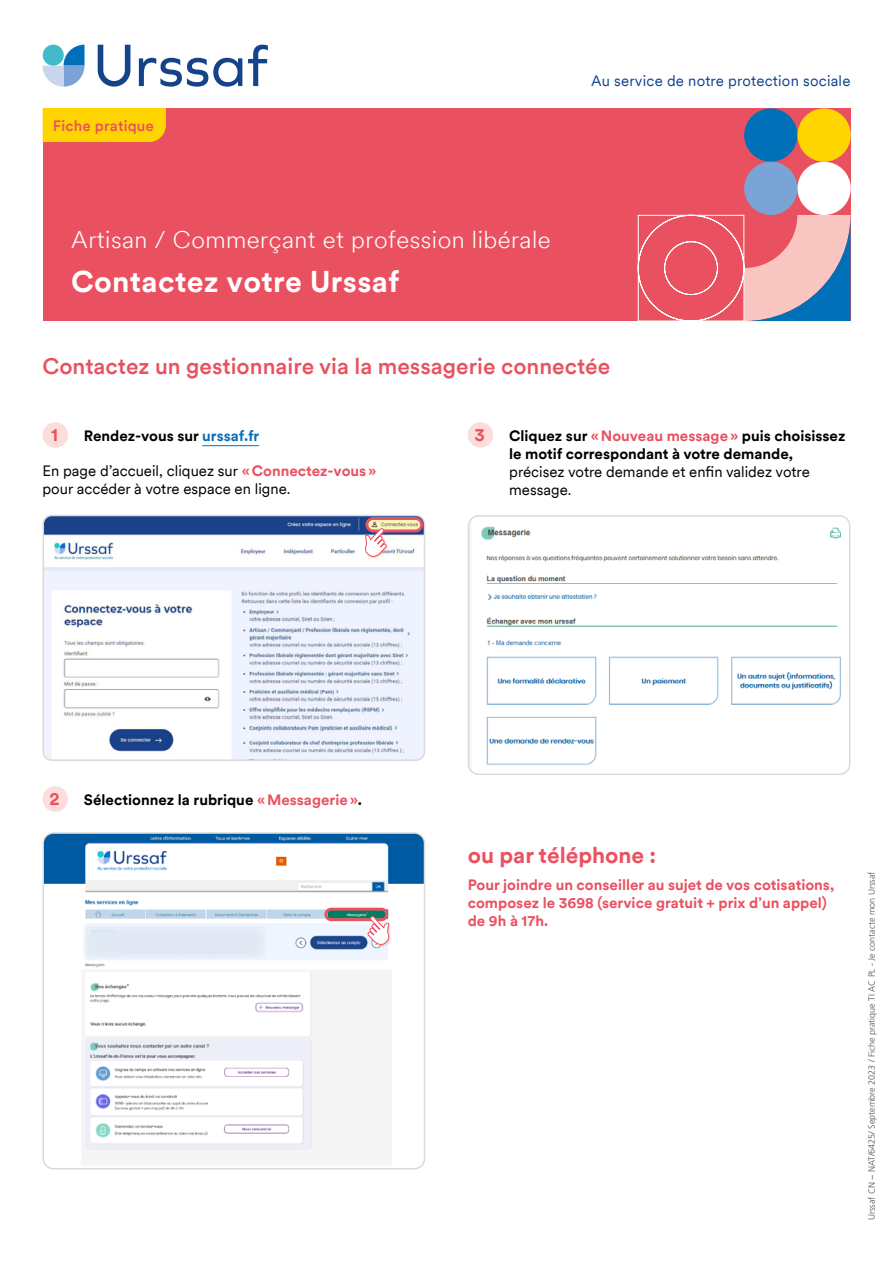
<style>
.page{position:relative;width:893px;height:1263px;background:#fff}
.page>*{position:absolute;margin:0;border:0;box-sizing:border-box;transform-origin:0 0}
.t1{font:700 30px "Circular";letter-spacing:.01em;color:#fff}
.t2{font:300 24px "Circular";letter-spacing:.02em;color:#fff}
.t3{font:500 22.5px "Circular";color:#ea5160}
.t4{font:700 22.5px "Circular";color:#ea5160}
.t5{font:700 18px "Circular";color:#ea5160}
.t6{font:700 15px/18px "Circular";color:#000}
.t7{font:15px/18px "Circular";color:#000}
.t8{font:700 15px/18px "Circular";color:#ea5160}
.t9{font:15px "Circular";letter-spacing:.015em;color:#154389}
.t10{font:500 15px "Circular";letter-spacing:.01em;color:#ea5160}
.t11{font:300 9px "Frutiger LT Std";color:#4c565c}
.s1{color:#0870b8}
.s2{font-weight:700;color:#ea5160}
.s3{color:#ea5160}
</style>
<div class="page">
<svg style="left:98px;top:45px;width:32px;height:42px"></svg>
<svg style="left:139px;top:58px;width:103px;height:29px"></svg>
<svg style="left:248px;top:45px;width:20px;height:41px"></svg>
<svg style="left:43px;top:45px;width:42px;height:42px"></svg>
<div style="left:43px;top:45px;width:21px;height:21px;background:#41bbc9;border-radius:50%"></div>
<hr style="left:202px;top:445px;width:57px;height:1px;background:#0870b8">
<div style="left:43px;top:422px;width:25px;height:26px;background:#fbdeda;border-radius:50%"></div>
<div style="left:43px;top:786px;width:25px;height:26px;background:#fbdeda;border-radius:50%"></div>
<div style="left:468px;top:422px;width:25px;height:26px;background:#fbdeda;border-radius:50%"></div>
<img style="left:468px;top:517px;width:382px;height:256px">
<div style="left:468px;top:515px;width:382px;height:260px;border:2px solid #dadada;border-radius:10px"></div>
<img style="left:45px;top:835px;width:379px;height:334px">
<div style="left:42px;top:832px;width:383px;height:337px;border:2px solid #dadada;border-radius:10px"></div>
<div style="left:43px;top:108px;width:807px;height:213px;background:#ea5160"></div>
<div style="left:744px;top:108px;width:53px;height:54px;background:#0070b8;border-radius:50%"></div>
<div style="left:744px;top:162px;width:53px;height:53px;background:#7aa3d6;border-radius:50%"></div>
<div style="left:797px;top:108px;width:54px;height:54px;background:#ffd500;border-radius:50%"></div>
<div style="left:797px;top:162px;width:54px;height:53px;background:#fff;border-radius:50%"></div>
<svg style="left:638px;top:215px;width:212px;height:106px"></svg>
<div style="left:43px;top:108px;width:123px;height:34px;background:#ffd500"></div>
<div style="left:324px;top:908px;width:64px;height:13px;border:3px solid #ea5160;border-radius:5px"></div>
<div style="left:368px;top:916px;width:23px;height:30px;background:#ee7658;opacity:.3"></div>
<svg style="left:367px;top:916px;width:23px;height:31px"></svg>
<img style="left:43px;top:515px;width:381px;height:245px">
<div style="left:43px;top:515px;width:382px;height:246px;border:2px solid #dadada;border-radius:9px"></div>
<div style="left:365px;top:517px;width:58px;height:15px;border:3px solid #ea5160;border-radius:6px"></div>
<div style="left:365px;top:528px;width:24px;height:30px;background:#ee7658;opacity:.3"></div>
<svg style="left:365px;top:528px;width:22px;height:31px"></svg>
<div style="left:83px;top:925px;width:182px;height:34px;background:#e1e9f5"></div>
<div style="left:226px;top:852px;width:48px;height:18px;background:#fff"></div>
<p class="t10" style="left:53px;top:115px;width:103px">Fiche pratique</p>
<h2 class="t2" style="left:71px;top:223px;width:481px">Artisan / Commerçant et profession libérale</h2>
<h1 class="t1" style="left:71px;top:261px;width:330px">Contactez votre Urssaf</h1>
<p class="t9" style="left:591px;top:71px;width:261px">Au service de notre protection sociale</p>
<h3 class="t3" style="left:43px;top:351px;width:569px">Contactez un gestionnaire via la messagerie connectée</h3>
<p class="t5" style="left:51px;top:423px;width:8px">1</p>
<p class="t6" style="left:84px;top:426px;width:177px">Rendez-vous sur <span class="s1">urssaf.fr</span></p>
<p class="t7" style="left:43px;top:461px;width:335px">En page d’accueil, cliquez sur <span class="s2">«Connectez-vous» </span>pour accéder à votre espace en ligne.</p>
<p class="t5" style="left:475px;top:423px;width:12px">3</p>
<p class="t6" style="left:509px;top:426px;width:338px">Cliquez sur <span class="s3">«Nouveau message»</span> puis choisissez le motif correspondant à votre demande,</p>
<p class="t7" style="left:509px;top:462px;width:302px">précisez votre demande et enfin validez votre message.</p>
<p class="t5" style="left:49px;top:787px;width:12px">2</p>
<p class="t6" style="left:84px;top:790px;width:280px">Sélectionnez la rubrique <span class="s3">«Messagerie»</span>.</p>
<h3 class="t4" style="left:468px;top:840px;width:190px">ou par téléphone :</h3>
<p class="t8" style="left:468px;top:875px;width:368px">Pour joindre un conseiller au sujet de vos cotisations, composez le 3698 (service gratuit + prix d’un appel) de 9h à 17h.</p>
<p class="t11" style="left:867px;top:1220px;width:350px;rotate:-90deg">Urssaf CN − NAT/6425/ Septembre 2023 / Fiche pratique TI AC PL - Je contacte mon Urssaf</p>
</div>
